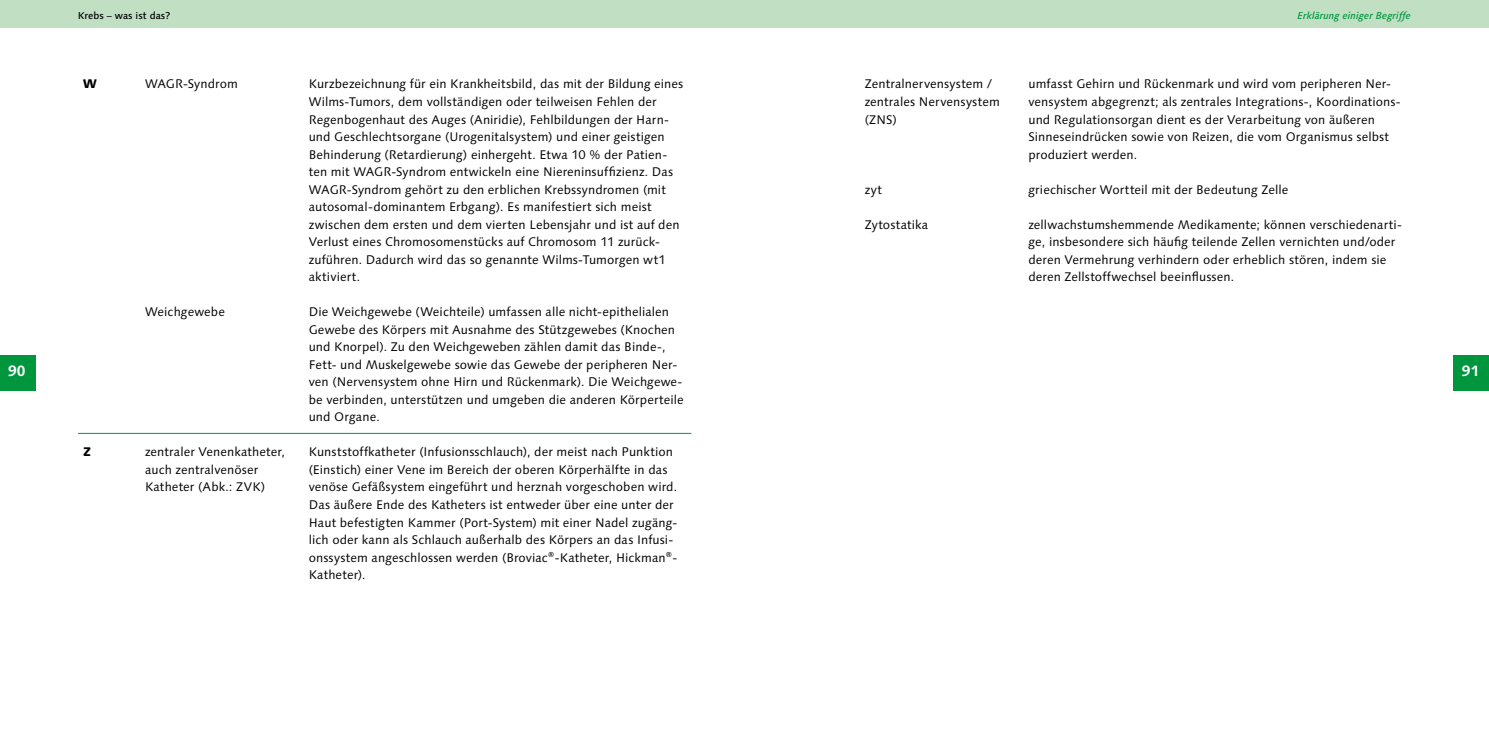
<style>
.page{position:relative;width:1489px;height:745px;background:#fff}
.page>*{position:absolute;margin:0;border:0;box-sizing:border-box;transform-origin:0 0}
.t1{font:700 15px "Linotype Syntax";color:#fff}
.t2{font:12.5px/17.5px "Linotype Syntax";letter-spacing:.005em;color:#000}
.t3{font:800 12.5px "Linotype Syntax";color:#000}
.t4{font:italic 500 10px "Linotype Syntax";color:#00963e}
.t5{font:500 10px "Linotype Syntax";color:#000}
</style>
<div class="page">
<div style="left:0;top:354px;width:35px;height:36px;background:#00963e"></div>
<div style="left:1453px;top:354px;width:35px;height:36px;background:#00963e"></div>
<div style="left:0;top:0;width:1488px;height:27px;background:#c0dfc3"></div>
<hr style="left:78px;top:433px;width:613px;height:1px;background:#00963e">
<p class="t5" style="left:78px;top:9px;width:94px">Krebs – was ist das?</p>
<p class="t4" style="left:1297px;top:9px;width:115px">Erklärung einiger Begriffe</p>
<p class="t3" style="left:83px;top:76px;width:16px">W</p>
<p class="t2" style="left:145px;top:75px;width:94px">WAGR-Syndrom</p>
<p class="t2" style="left:309px;top:75px;width:376px">Kurzbezeichnung für ein Krankheitsbild, das mit der Bildung eines Wilms-Tumors, dem vollständigen oder teilweisen Fehlen der Regenbogenhaut des Auges (Aniridie), Fehlbildungen der Harn&shy;und Geschlechtsorgane (Urogenitalsystem) und einer geistigen Behinderung (Retardierung) einhergeht. Etwa 10 % der Patien&shy;ten mit WAGR-Syndrom entwickeln eine Niereninsuffizienz. Das WAGR-Syndrom gehört zu den erblichen Krebssyndromen (mit autosomal-dominantem Erbgang). Es manifestiert sich meist zwischen dem ersten und dem vierten Lebensjahr und ist auf den Verlust eines Chromosomenstücks auf Chromosom 11 zurück&shy;zuführen. Dadurch wird das so genannte Wilms-Tumorgen wt1 aktiviert.</p>
<p class="t2" style="left:145px;top:303px;width:81px">Weichgewebe</p>
<p class="t2" style="left:309px;top:303px;width:376px">Die Weichgewebe (Weichteile) umfassen alle nicht-epithelialen Gewebe des Körpers mit Ausnahme des Stützgewebes (Knochen und Knorpel). Zu den Weichgeweben zählen damit das Binde-, Fett- und Muskelgewebe sowie das Gewebe der peripheren Ner&shy;ven (Nervensystem ohne Hirn und Rückenmark). Die Weichgewe&shy;be verbinden, unterstützen und umgeben die anderen Körperteile und Organe.</p>
<p class="t3" style="left:83px;top:444px;width:10px">Z</p>
<p class="t2" style="left:145px;top:443px;width:141px">zentraler Venenkatheter, auch zentralvenöser<br>Katheter (Abk.: ZVK)</p>
<p class="t2" style="left:309px;top:443px;width:370px">Kunststoffkatheter (Infusionsschlauch), der meist nach Punktion (Einstich) einer Vene im Bereich der oberen Körperhälfte in das venöse Gefäßsystem eingeführt und herznah vorgeschoben wird.<br>Das äußere Ende des Katheters ist entweder über eine unter der Haut befestigten Kammer (Port-System) mit einer Nadel zugäng&shy;lich oder kann als Schlauch außerhalb des Körpers an das Infusi&shy;onssystem angeschlossen werden (Broviac<sup>®</sup>-Katheter, Hickman<sup>®</sup>- Katheter).</p>
<p class="t2" style="left:864px;top:75px;width:137px">Zentralnervensystem / zentrales Nervensystem (ZNS)</p>
<p class="t2" style="left:1028px;top:75px;width:374px">umfasst Gehirn und Rückenmark und wird vom peripheren Ner&shy;vensystem abgegrenzt; als zentrales Integrations-, Koordinations&shy;und Regulationsorgan dient es der Verarbeitung von äußeren Sinneseindrücken sowie von Reizen, die vom Organismus selbst produziert werden.</p>
<p class="t2" style="left:864px;top:180px;width:19px">zyt</p>
<p class="t2" style="left:1028px;top:180px;width:261px">griechischer Wortteil mit der Bedeutung Zelle</p>
<p class="t2" style="left:864px;top:215px;width:65px">Zytostatika</p>
<p class="t2" style="left:1028px;top:215px;width:375px">zellwachstumshemmende Medikamente; können verschiedenarti&shy;ge, insbesondere sich häufig teilende Zellen vernichten und/oder deren Vermehrung verhindern oder erheblich stören, indem sie deren Zellstoffwechsel beeinflussen.</p>
<p class="t1" style="left:8px;top:361px;width:19px">90</p>
<p class="t1" style="left:1461px;top:361px;width:19px">91</p>
</div>
